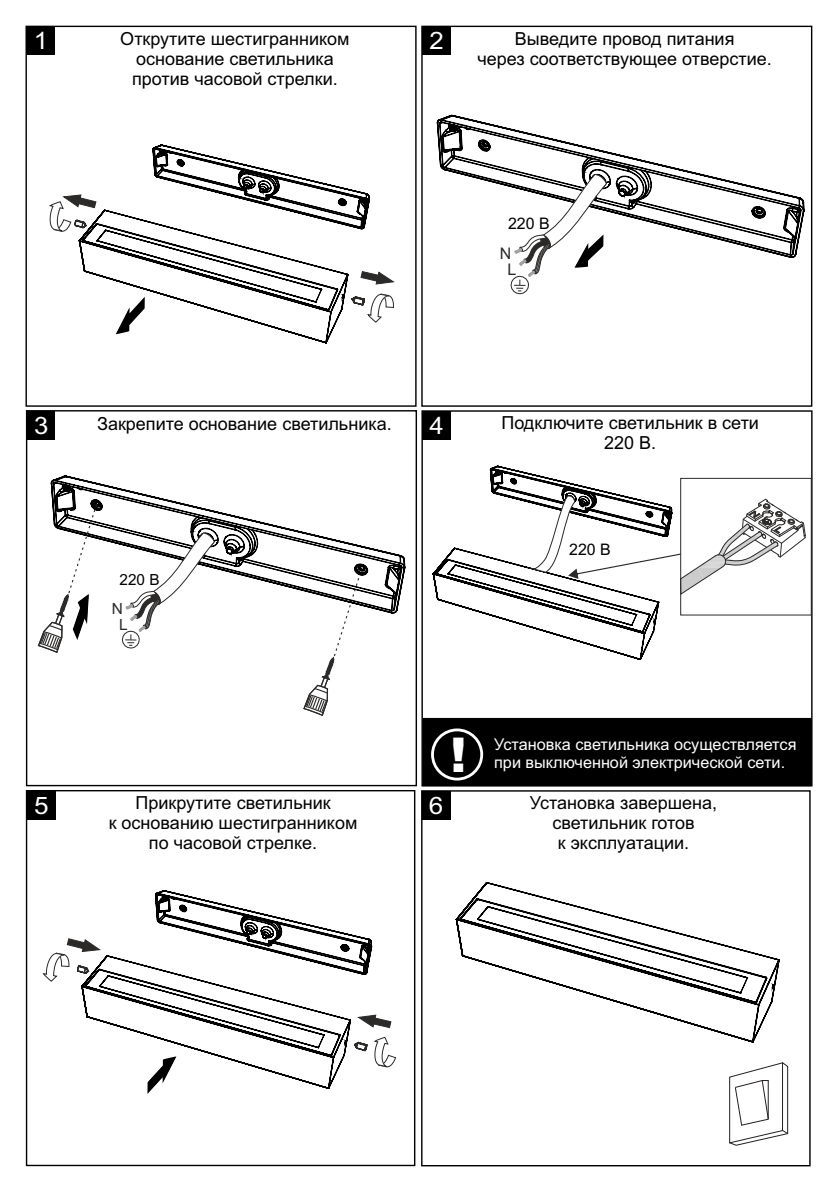
<style>
.page{position:relative;width:840px;height:1191px;background:#fff}
.page>*{position:absolute;margin:0;border:0;box-sizing:border-box;transform-origin:0 0}
.t1{font:900 48px "Arial";color:#fff}
.t2{font:24px "Arial";color:#fff;scale:1.07 1}
.t3{font:24px "Arial";color:#fff;scale:1.09 1}
.t4{font:18px/20.2px "Arial";color:#000;text-align:center}
.t5{font:16.2px "Arial";color:#fff}
.t6{font:16px "Arial";color:#000}
.t7{font:16px/16.4px "Arial";color:#2b2a29;text-align:center}
.t8{font:15.4px "Arial";color:#000}
.t9{font:15.4px/15.8px "Arial";color:#2b2a29;text-align:center}
</style>
<div class="page">
<div style="left:421px;top:790px;width:389px;height:376px;border:1px solid #000"></div>
<div style="left:421px;top:791px;width:29px;height:28px;background:#000"></div>
<div style="left:26px;top:790px;width:389px;height:376px;border:1px solid #000"></div>
<div style="left:27px;top:791px;width:29px;height:28px;background:#000"></div>
<div style="left:25px;top:26px;width:391px;height:381px;border:1px solid #000"></div>
<div style="left:421px;top:26px;width:390px;height:381px;border:1px solid #000"></div>
<div style="left:26px;top:410px;width:391px;height:376px;border:1px solid #000"></div>
<div style="left:422px;top:411px;width:28px;height:28px;background:#000"></div>
<div style="left:421px;top:717px;width:391px;height:69px;background:#000"></div>
<div style="left:431px;top:728px;width:52px;height:52px;border:3px solid #fff;border-radius:50%"></div>
<svg style="left:729px;top:1062px;width:59px;height:84px"></svg>
<div style="left:27px;top:411px;width:28px;height:28px;background:#000"></div>
<div style="left:422px;top:26px;width:28px;height:29px;background:#000"></div>
<div style="left:26px;top:26px;width:29px;height:29px;background:#000"></div>
<svg style="left:303px;top:626px;width:41px;height:90px"></svg>
<svg style="left:49px;top:144px;width:345px;height:200px"></svg>
<svg style="left:436px;top:114px;width:368px;height:144px"></svg>
<svg style="left:510px;top:172px;width:97px;height:122px"></svg>
<svg style="left:51px;top:475px;width:354px;height:149px"></svg>
<svg style="left:122px;top:531px;width:93px;height:118px"></svg>
<svg style="left:37px;top:503px;width:61px;height:150px"></svg>
<svg style="left:432px;top:465px;width:373px;height:196px"></svg>
<svg style="left:42px;top:890px;width:354px;height:204px"></svg>
<svg style="left:455px;top:882px;width:324px;height:161px"></svg>
<h2 class="t2" style="left:34px;top:32px;width:15px">1</h2>
<h2 class="t2" style="left:429px;top:32px;width:15px">2</h2>
<p class="t4" style="left:120px;top:30px;width:231px">Открутите шестигранником основание светильника против часовой стрелки.</p>
<p class="t4" style="left:477px;top:30px;width:296px">Bыведите провод питания<br>через соответствующее отверстие.</p>
<p class="t6" style="left:508px;top:217px;width:43px">220 B</p>
<p class="t7" style="left:499px;top:246px;width:18px">N<br>L</p>
<h2 class="t2" style="left:34px;top:416px;width:15px">3</h2>
<p class="t4" style="left:97px;top:415px;width:296px">Закрепите основание светильника.</p>
<h2 class="t2" style="left:429px;top:416px;width:15px">4</h2>
<p class="t8" style="left:119px;top:574px;width:42px">220 B</p>
<p class="t9" style="left:112px;top:602px;width:17px">N<br>L</p>
<p class="t4" style="left:501px;top:414px;width:259px">Подключите светильник в сети<br>220 В.</p>
<p class="t6" style="left:569px;top:543px;width:43px">220 B</p>
<h1 class="t1" style="left:450px;top:737px;width:17px">!</h1>
<p class="t5" style="left:494px;top:738px;width:304px">Установка светильника осуществляется</p>
<p class="t5" style="left:494px;top:756px;width:292px">при выключенной электрической сети.</p>
<h2 class="t3" style="left:34px;top:796px;width:15px">5</h2>
<h2 class="t3" style="left:428px;top:796px;width:15px">6</h2>
<p class="t4" style="left:109px;top:794px;width:250px">Прикрутите светильник<br>к основанию шестигранником по часовой стрелке.</p>
<p class="t4" style="left:529px;top:794px;width:189px">Установка завершена, светильник готов<br>к эксплуатации.</p>
</div>
